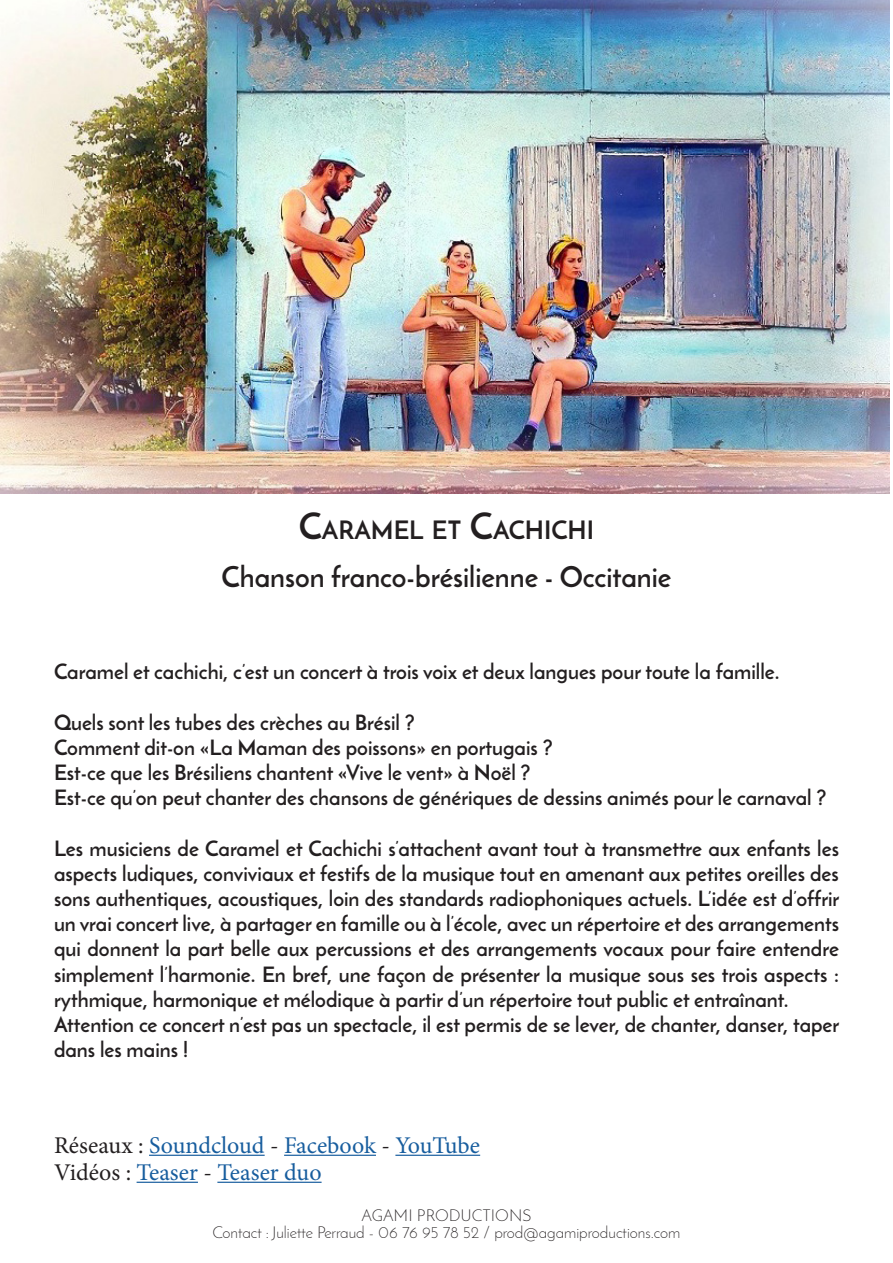
<style>
.page{position:relative;width:893px;height:1263px;background:#fff}
.page>*{position:absolute;margin:0;border:0;box-sizing:border-box;transform-origin:0 0}
.t1{font:700 28.5px "Josefin Sans";color:#231f20}
.t2{font:700 25.2px "Josefin Sans";color:#231f20}
.t3{font:24px "Minion Pro";color:#175d9e}
.t4{font:700 21px/25.2px "Josefin Sans";color:#231f20;text-align:justify}
.t5{font:300 16.5px/16.5px "Josefin Sans";color:#231f20;text-align:center}
.s1{font-size:36px}
.s2{color:#231f20}
</style>
<div class="page">
<img style="left:0;top:0;width:889px;height:493px">
<hr style="left:149px;top:1155px;width:116px;height:1px;background:#175d9e">
<hr style="left:284px;top:1155px;width:92px;height:1px;background:#175d9e">
<hr style="left:395px;top:1155px;width:85px;height:1px;background:#175d9e">
<hr style="left:137px;top:1182px;width:61px;height:1px;background:#175d9e">
<hr style="left:217px;top:1182px;width:105px;height:1px;background:#175d9e">
<p class="t2" style="left:299px;top:515px;width:297px"><span class="s1">C</span>ARAMEL ET <span class="s1">C</span>ACHICHI</p>
<p class="t1" style="left:222px;top:559px;width:451px">Chanson franco-brésilienne - Occitanie</p>
<p class="t4" style="left:54px;top:659px;width:727px">Caramel et cachichi, c’est un concert à trois voix et deux langues pour toute la famille.</p>
<p class="t4" style="left:54px;top:709px;width:362px">Quels sont les tubes des crèches au Brésil ?</p>
<p class="t4" style="left:54px;top:735px;width:500px">Comment dit-on «La Maman des poissons» en portugais ?</p>
<p class="t4" style="left:54px;top:760px;width:478px">Est-ce que les Brésiliens chantent «Vive le vent» à Noël ?</p>
<p class="t4" style="left:54px;top:785px;width:774px">Est-ce qu’on peut chanter des chansons de génériques de dessins animés pour le carnaval ?</p>
<p class="t4" style="left:54px;top:835px;width:787px">Les musiciens de Caramel et Cachichi s’attachent avant tout à transmettre aux enfants les aspects ludiques, conviviaux et festifs de la musique tout en amenant aux petites oreilles des sons authentiques, acoustiques, loin des standards radiophoniques actuels. L’idée est d’offrir un vrai concert live, à partager en famille ou à l’école, avec un répertoire et des arrangements qui donnent la part belle aux percussions et des arrangements vocaux pour faire entendre simplement l’harmonie. En bref, une façon de présenter la musique sous ses trois aspects : rythmique, harmonique et mélodique à partir d’un répertoire tout public et entraînant.</p>
<p class="t4" style="left:54px;top:1012px;width:787px">Attention ce concert n’est pas un spectacle, il est permis de se lever, de chanter, danser, taper dans les mains !</p>
<p class="t3" style="left:54px;top:1129px;width:428px"><span class="s2">Réseaux :</span> Soundcloud <span class="s2">-</span> Facebook <span class="s2">-</span> YouTube</p>
<p class="t3" style="left:54px;top:1156px;width:269px"><span class="s2">Vidéos :</span> Teaser <span class="s2">-</span> Teaser duo</p>
<p class="t5" style="left:212px;top:1207px;width:469px">AGAMI PRODUCTIONS<br>Contact : Juliette Perraud - 06 76 95 78 52 / prod@agamiproductions.com</p>
</div>
